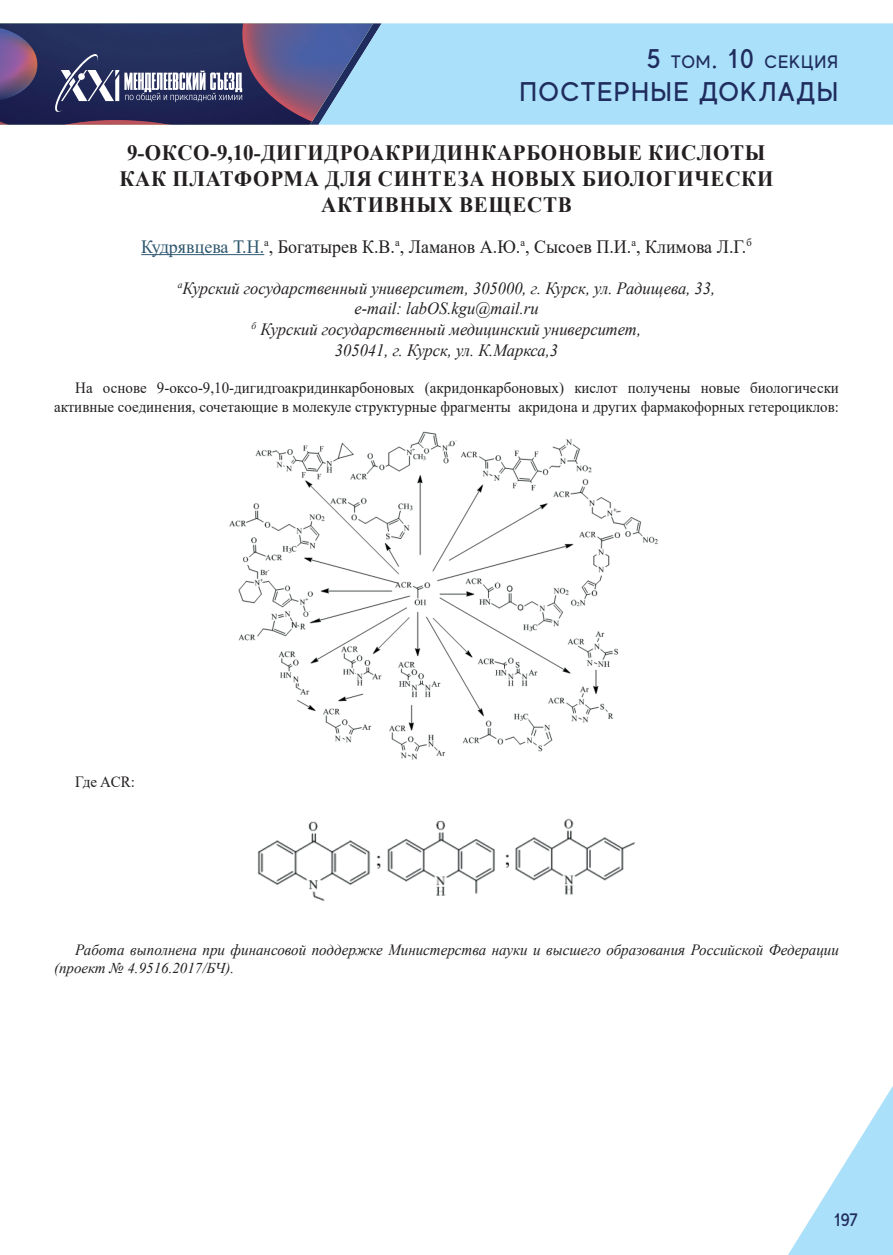
<style>
.page{position:relative;width:893px;height:1255px;background:#fff}
.page>*{position:absolute;margin:0;border:0;box-sizing:border-box;transform-origin:0 0}
.t1{font:500 27px "MADE Evolve Sans";letter-spacing:.05em;color:#1f2c5d}
.t2{font:700 21.9px/26.2px "Times New Roman";letter-spacing:.035em;color:#231f20;text-align:center;scale:.96 1}
.t3{font:18.75px "Times New Roman";color:#231f20;scale:.96 1}
.t4{font:500 18px "MADE Evolve Sans";letter-spacing:.05em;color:#1f2c5d}
.t5{font:italic 17.25px/20.5px "Times New Roman";color:#231f20;text-align:center;scale:.96 1}
.t6{font:15.6px/18.8px "Times New Roman";color:#231f20;text-align:right;scale:.96 1}
.t7{font:italic 15.6px "Times New Roman";color:#231f20;scale:.96 1}
.t8{font:italic 15px "Times New Roman";color:#231f20}
.s1{font-size:27px}
.s2{color:#2e576f}
</style>
<div class="page">
<div style="left:382px;top:23px;width:511px;height:102px;background:#aae0f9"></div>
<svg style="left:788px;top:1086px;width:105px;height:168px"></svg>
<svg style="left:0;top:23px;width:382px;height:102px;background:#51547e"></svg>
<hr style="left:141px;top:254px;width:123px;height:1px;background:#2e576f">
<img style="left:229px;top:431px;width:429px;height:329px">
<img style="left:257px;top:818px;width:378px;height:83px">
<p class="t4" style="left:647px;top:51px;width:193px"><span class="s1">5</span> ТОМ<span class="s1">. 10</span> СЕКЦИЯ</p>
<h1 class="t1" style="left:520px;top:74px;width:320px">ПОСТЕРНЫЕ ДОКЛАДЫ</h1>
<h2 class="t2" style="left:119px;top:139px;width:683px">9-ОКСО-9,10-ДИГИДРОАКРИДИНКАРБОНОВЫЕ КИСЛОТЫ<br>КАК ПЛАТФОРМА ДЛЯ СИНТЕЗА НОВЫХ БИОЛОГИЧЕСКИ<br>АКТИВНЫХ ВЕЩЕСТВ</h2>
<p class="t3" style="left:141px;top:233px;width:637px"><span class="s2">Кудрявцева Т.Н.</span><sup>а</sup>, Богатырев К.В.<sup>а</sup>, Ламанов А.Ю.<sup>а</sup>, Сысоев П.И.<sup>а</sup>, Климова Л.Г.<sup>б</sup></p>
<p class="t5" style="left:178px;top:277px;width:561px"><sup>а</sup>Курский государственный университет, 305000, г. Курск, ул. Радищева, 33, e-mail: labOS.kgu@mail.ru<br><sup>б</sup> Курский государственный медицинский университет,<br>305041, г. Курск, ул. К.Маркса,3</p>
<p class="t6" style="left:54px;top:378px;width:819px">На основе 9-оксо-9,10-дигидгоакридинкарбоновых (акридонкарбоновых) кислот получены новые биологически активные соединения, сочетающие в молекуле структурные фрагменты акридона и других фармакофорных гетероциклов:</p>
<p class="t6" style="left:75px;top:771px;width:64px">Где ACR:</p>
<p class="t7" style="left:75px;top:938px;width:797px">Работа выполнена при финансовой поддержке Министерства науки и высшего образования Российской Федерации</p>
<p class="t8" style="left:54px;top:957px;width:182px">(проект № 4.9516.2017/БЧ).</p>
<p class="t4" style="left:834px;top:1208px;width:25px">197</p>
</div>
